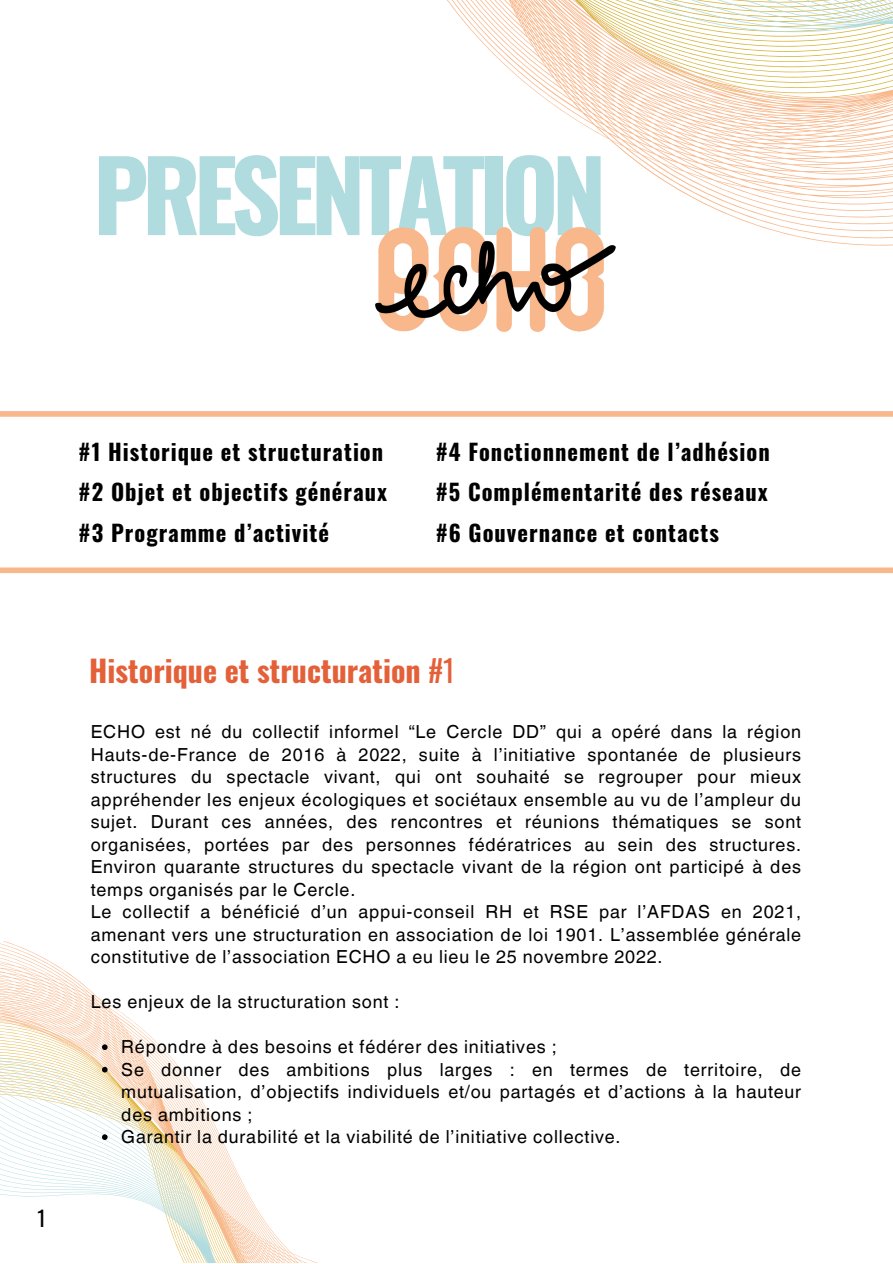
<style>
.page{position:relative;width:893px;height:1264px;background:#fff}
.page>*{position:absolute;margin:0;border:0;box-sizing:border-box;transform-origin:0 0}
.t1{font:700 97.35px "Oswald";letter-spacing:-.07em;color:#b1dcdf}
.t2{font:700 30px "Oswald";color:#e46039}
.t3{font:700 22.5px "Oswald";letter-spacing:.045em;color:#000}
.t4{font:21px "Oswald";color:#000}
.t5{font:18px/22.5px "Helvetica World";letter-spacing:.045em;color:#000;text-align:justify}
.s1{font-weight:400}
</style>
<div class="page">
<svg style="left:0;top:941px;width:133px;height:80px"></svg>
<svg style="left:0;top:1021px;width:315px;height:241px"></svg>
<svg style="left:102px;top:1044px;width:6px;height:5px"></svg>
<svg style="left:102px;top:1066px;width:6px;height:6px"></svg>
<svg style="left:102px;top:1134px;width:6px;height:5px"></svg>
<img style="left:376px;top:250px;width:239px;height:82px">
<svg style="left:378px;top:85px;width:514px;height:165px"></svg>
<svg style="left:447px;top:0;width:445px;height:85px"></svg>
<div style="left:0;top:411px;width:892px;height:6px;background:#f8b88c"></div>
<div style="left:0;top:567px;width:892px;height:6px;background:#f8b88c"></div>
<p class="t1" style="left:93px;top:119px;width:515px">PRESENTATION</p>
<p class="t3" style="left:79px;top:434px;width:306px">#1 Historique et structuration</p>
<p class="t3" style="left:79px;top:474px;width:310px">#2 Objet et objectifs généraux</p>
<p class="t3" style="left:79px;top:515px;width:252px">#3 Programme d’activité</p>
<p class="t3" style="left:435px;top:434px;width:335px">#4 Fonctionnement de l’adhésion</p>
<p class="t3" style="left:435px;top:474px;width:333px">#5 Complémentarité des réseaux</p>
<p class="t3" style="left:435px;top:515px;width:285px">#6 Gouvernance et contacts</p>
<p class="t4" style="left:37px;top:1201px;width:10px">1</p>
<p class="t2" style="left:89px;top:647px;width:367px">Historique et structuration <span class="s1">#1</span></p>
<p class="t5" style="left:91px;top:721px;width:711px">ECHO est né du collectif informel “Le Cercle DD” qui a opéré dans la région Hauts-de-France de 2016 à 2022, suite à l’initiative spontanée de plusieurs structures du spectacle vivant, qui ont souhaité se regrouper pour mieux appréhender les enjeux écologiques et sociétaux ensemble au vu de l’ampleur du sujet. Durant ces années, des rencontres et réunions thématiques se sont organisées, portées par des personnes fédératrices au sein des structures.<br>Environ quarante structures du spectacle vivant de la région ont participé à des temps organisés par le Cercle.</p>
<p class="t5" style="left:91px;top:901px;width:711px">Le collectif a bénéficié d’un appui-conseil RH et RSE par l’AFDAS en 2021, amenant vers une structuration en association de loi 1901. L’assemblée générale constitutive de l’association ECHO a eu lieu le 25 novembre 2022.</p>
<p class="t5" style="left:91px;top:990px;width:310px">Les enjeux de la structuration sont :</p>
<p class="t5" style="left:121px;top:1035px;width:437px">Répondre à des besoins et fédérer des initiatives ;</p>
<p class="t5" style="left:121px;top:1058px;width:681px">Se donner des ambitions plus larges : en termes de territoire, de mutualisation, d’objectifs individuels et/ou partagés et d’actions à la hauteur des ambitions ;</p>
<p class="t5" style="left:121px;top:1125px;width:500px">Garantir la durabilité et la viabilité de l’initiative collective.</p>
</div>
